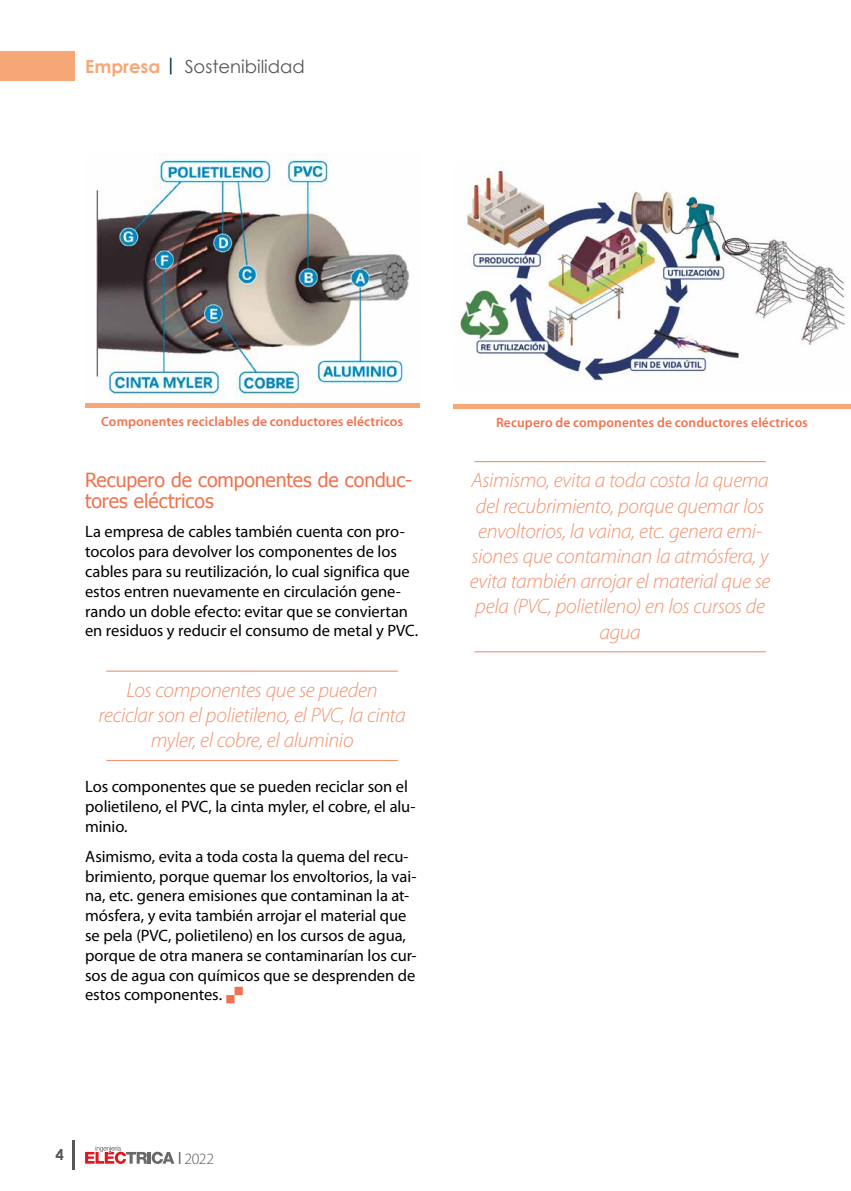
<style>
.page{position:relative;width:851px;height:1191px;background:#fff}
.page>*{position:absolute;margin:0;border:0;box-sizing:border-box;transform-origin:0 0}
.t1{font:italic 300 21px/25.2px "Myriad Pro";letter-spacing:-.015em;color:#f29270;text-align:center}
.t2{font:19.5px/21px "Tahoma";letter-spacing:-.005em;color:#ee734f}
.t3{font:18px "Century Gothic";color:#575756}
.t4{font:700 18px "Century Gothic";color:#f6a775}
.t5{font:16.5px/19.8px "Myriad Pro";letter-spacing:-.005em;color:#000}
.t6{font:300 15.75px "Myriad Pro";color:#575756}
.t7{font:700 15px "Century Gothic";color:#575756}
.t8{font:600 13.5px "Myriad Pro";letter-spacing:.005em;color:#ee734f}
.s1{color:#002c46}
</style>
<div class="page">
<hr style="left:72px;top:1140px;width:2px;height:29px;background:#575756">
<svg style="left:85px;top:1145px;width:89px;height:19px"></svg>
<div style="left:0;top:51px;width:74px;height:30px;background:#f6a775"></div>
<hr style="left:106px;top:670px;width:292px;height:1px;background:#f29270">
<hr style="left:106px;top:760px;width:292px;height:1px;background:#f29270">
<hr style="left:474px;top:461px;width:291px;height:1px;background:#f29270">
<hr style="left:474px;top:651px;width:291px;height:1px;background:#f29270">
<img style="left:96px;top:153px;width:314px;height:243px">
<div style="left:85px;top:403px;width:334px;height:5px;background:#f6a775"></div>
<img style="left:459px;top:170px;width:386px;height:211px">
<hr style="left:453px;top:404px;width:397px;height:4px;background:#f6a775">
<p class="t4" style="left:85px;top:52px;width:93px">Empresa <span class="s1">|</span></p>
<p class="t3" style="left:185px;top:54px;width:122px">Sostenibilidad</p>
<p class="t8" style="left:101px;top:414px;width:303px">Componentes reciclables de conductores eléctricos</p>
<p class="t8" style="left:496px;top:415px;width:313px">Recupero de componentes de conductores eléctricos</p>
<p class="t2" style="left:85px;top:468px;width:328px">Recupero de componentes de conduc&shy;tores eléctricos</p>
<p class="t5" style="left:85px;top:522px;width:335px">La empresa de cables también cuenta con pro&shy;tocolos para devolver los componentes de los cables para su reutilización, lo cual significa que estos entren nuevamente en circulación gene&shy;rando un doble efecto: evitar que se conviertan en residuos y reducir el consumo de metal y PVC.</p>
<p class="t1" style="left:99px;top:677px;width:308px">Los componentes que se pueden reciclar son el polietileno, el PVC, la cinta myler, el cobre, el aluminio</p>
<p class="t5" style="left:85px;top:776px;width:332px">Los componentes que se pueden reciclar son el polietileno, el PVC, la cinta myler, el cobre, el alu&shy;minio.</p>
<p class="t5" style="left:85px;top:846px;width:333px">Asimismo, evita a toda costa la quema del recu&shy;brimiento, porque quemar los envoltorios, la vai&shy;na, etc. genera emisiones que contaminan la at&shy;mósfera, y evita también arrojar el material que se pela (PVC, polietileno) en los cursos de agua, porque de otra manera se contaminarían los cur&shy;sos de agua con químicos que se desprenden de estos componentes.</p>
<p class="t1" style="left:470px;top:467px;width:302px">Asimismo, evita a toda costa la quema del recubrimiento, porque quemar los envoltorios, la vaina, etc. genera emi&shy;siones que contaminan la atmósfera, y evita también arrojar el material que se pela (PVC, polietileno) en los cursos de agua</p>
<p class="t7" style="left:55px;top:1143px;width:10px">4</p>
<p class="t6" style="left:178px;top:1149px;width:37px"><sup>|</sup> 2022</p>
</div>
